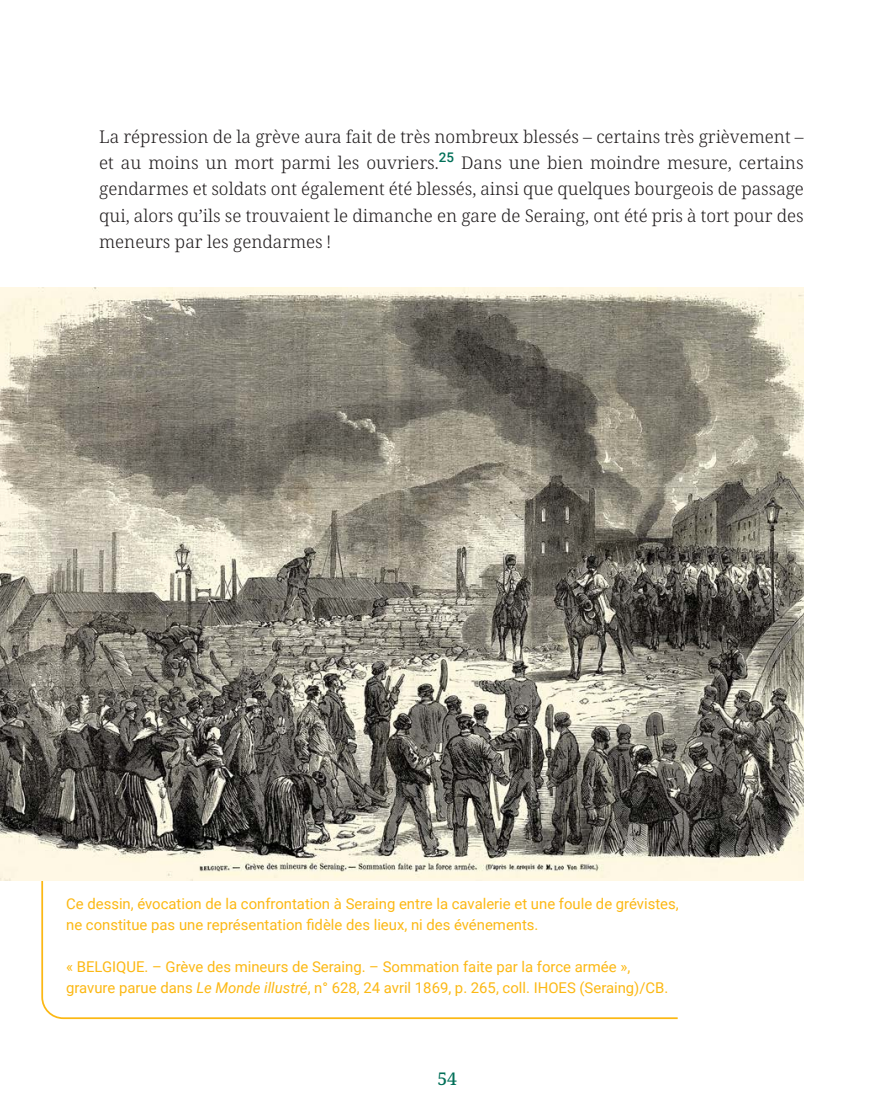
<style>
.page{position:relative;width:893px;height:1117px;background:#fff}
.page>*{position:absolute;margin:0;border:0;box-sizing:border-box;transform-origin:0 0}
._3__TEXTE_COURANT_-_Carnet_Carhop_VD{font:300 17.5px/26.2px "Noto Serif";color:#231f20;text-align:justify}
.t1{font:500 17.5px "Noto Serif";color:#016f58}
._5__LEGENDE_IMAGE_-_Carnet_Carhop{font:14.88px/21px "Roboto";color:#fcb814}
.s1{font-style:italic}
</style>
<div class="page">
<svg style="left:40px;top:880px;width:639px;height:139px"></svg>
<img style="left:0;top:287px;width:804px;height:593px">
<p class="_3__TEXTE_COURANT_-_Carnet_Carhop_VD" style="left:99px;top:124px;width:706px">La répression de la grève aura fait de très nombreux blessés – certains très grièvement – et au moins un mort parmi les ouvriers.<sup>25</sup> Dans une bien moindre mesure, certains gendarmes et soldats ont également été blessés, ainsi que quelques bourgeois de passage qui, alors qu’ils se trouvaient le dimanche en gare de Seraing, ont été pris à tort pour des meneurs par les gendarmes !</p>
<p class="_5__LEGENDE_IMAGE_-_Carnet_Carhop" style="left:66px;top:892px;width:614px">Ce dessin, évocation de la confrontation à Seraing entre la cavalerie et une foule de grévistes, ne constitue pas une représentation fidèle des lieux, ni des événements.</p>
<p class="_5__LEGENDE_IMAGE_-_Carnet_Carhop" style="left:66px;top:955px;width:604px">« BELGIQUE. – Grève des mineurs de Seraing. – Sommation faite par la force armée », gravure parue dans <span class="s1">Le Monde illustré</span>, n° 628, 24 avril 1869, p. 265, coll. IHOES (Seraing)/CB.</p>
<p class="t1" style="left:437px;top:1065px;width:21px">54</p>
</div>
